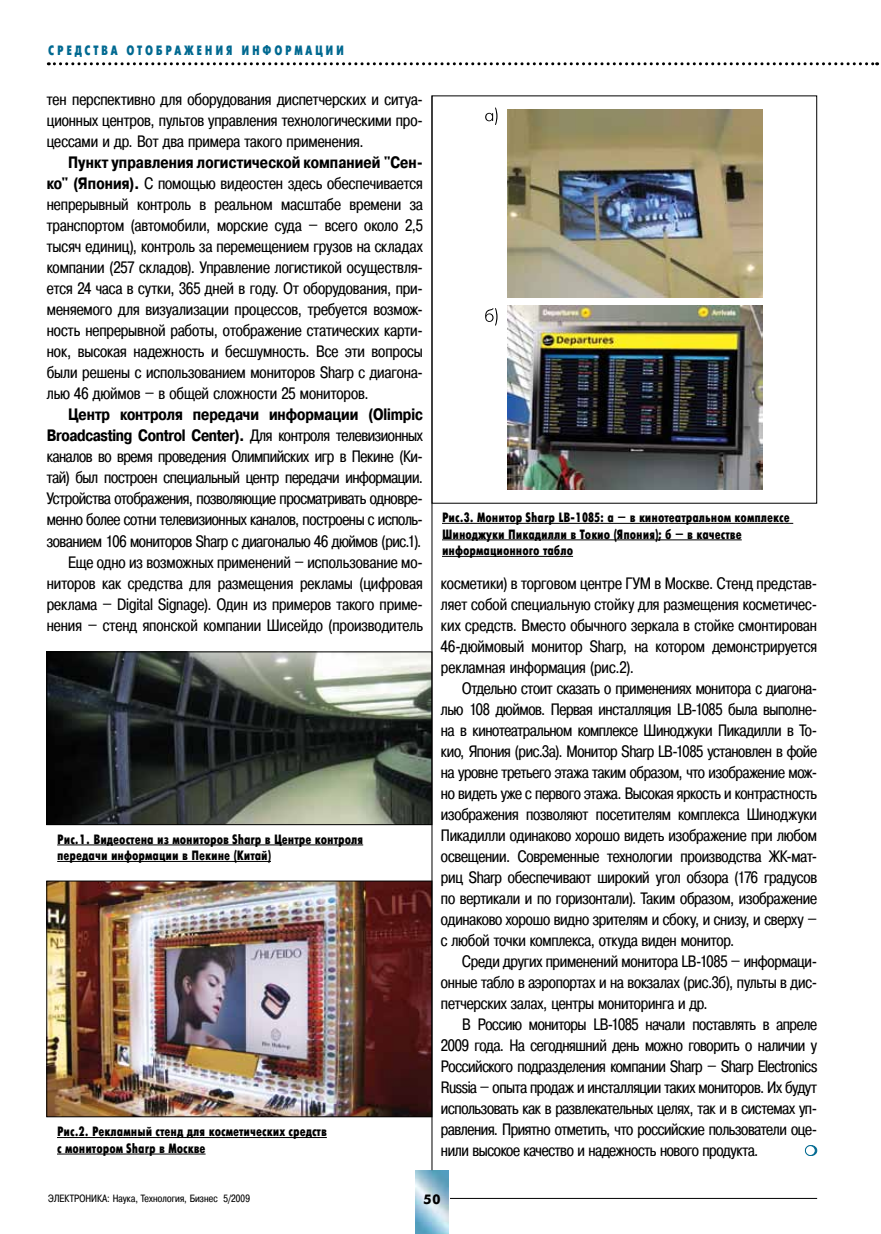
<style>
.page{position:relative;width:881px;height:1234px;background:#fff}
.page>*{position:absolute;margin:0;border:0;box-sizing:border-box;transform-origin:0 0}
.t1{font:16.5px/21px "Pragmatica Cond C";letter-spacing:-.01em;color:#000;text-align:justify}
.t2{font:13.5px/16.5px "Futuris X Cond C";color:#000}
.t3{font:13.5px "Futuris X Cond C";letter-spacing:.2em;color:#006991}
.t4{font:700 13.5px "Futuris C";color:#000}
.t5{font:10.5px "Pragmatica Cond C";letter-spacing:.01em;color:#000}
.s1{font-weight:700}
</style>
<div class="page">
<hr style="left:442px;top:523px;width:351px;height:1px;background:#000">
<hr style="left:442px;top:539px;width:299px;height:1px;background:#000">
<hr style="left:442px;top:556px;width:131px;height:1px;background:#000">
<img style="left:507px;top:305px;width:255px;height:184px">
<svg style="left:485px;top:107px;width:12px;height:18px"></svg>
<svg style="left:485px;top:308px;width:12px;height:17px"></svg>
<img style="left:507px;top:109px;width:254px;height:189px">
<img style="left:48px;top:653px;width:382px;height:169px">
<div style="left:46px;top:651px;width:386px;height:173px;border:1px solid #000"></div>
<hr style="left:57px;top:844px;width:306px;height:1px;background:#000">
<hr style="left:57px;top:860px;width:214px;height:1px;background:#000">
<img style="left:48px;top:882px;width:382px;height:232px">
<div style="left:46px;top:880px;width:386px;height:236px;border:1px solid #000"></div>
<hr style="left:57px;top:1136px;width:270px;height:1px;background:#000">
<hr style="left:57px;top:1153px;width:148px;height:1px;background:#000">
<div style="left:805px;top:1145px;width:11px;height:10px;background:#5a9eb7;border-radius:50%"></div>
<div style="left:804px;top:1144px;width:12px;height:11px;border:1px solid #006991;border-radius:50%"></div>
<svg style="left:805px;top:1145px;width:10px;height:10px"></svg>
<div style="left:804px;top:1144px;width:11px;height:11px;border:1px solid #006991;border-radius:50%"></div>
<hr style="left:432px;top:1197px;width:384px;height:1px;background:#000">
<img style="left:415px;top:1169px;width:34px;height:64px">
<hr style="left:431px;top:96px;width:1px;height:1073px;background:#000">
<svg style="left:48px;top:62px;width:829px;height:3px"></svg>
<p class="t3" style="left:48px;top:43px;width:10px">СРЕДС</p>
<p class="t3" style="left:93px;top:43px;width:17px">ТВА</p>
<p class="t3" style="left:126px;top:43px;width:29px">ОТОБРА</p>
<p class="t3" style="left:184px;top:43px;width:22px">ЖЕНИЯ</p>
<p class="t3" style="left:241px;top:43px;width:94px">ИН ФОР МАЦИИ</p>
<p class="t1" style="left:47px;top:89px;width:377px">тен перспективно для оборудования диспетчерских и ситуа&shy;ционных центров, пультов управления технологическими про&shy;цессами и др. Вот два примера такого применения.</p>
<p class="t1" style="left:47px;top:152px;width:377px;text-indent:21px"><span class="s1">Пункт управления логистической компанией "Сен&shy;ко" (Япония).</span> С помощью видеостен здесь обеспечивается непрерывный контроль в реальном масштабе времени за транспортом (автомобили, морские суда – всего около 2,5 тысяч единиц), контроль за перемещением грузов на складах компании (257 складов). Управление логистикой осуществля&shy;ется 24 часа в сутки, 365 дней в году. От оборудования, при&shy;меняемого для визуализации процессов, требуется возмож&shy;ность непрерывной работы, отображение статических карти&shy;нок, высокая надежность и бесшумность. Все эти вопросы были решены с использованием мониторов Sharp с диагона&shy;лью 46 дюймов – в общей сложности 25 мониторов.</p>
<p class="t1" style="left:47px;top:404px;width:377px;text-align:right"><span class="s1">Центр контроля передачи информации (Olimpic Broadcasting Control Center).</span> Для контроля телевизионных каналов во время проведения Олимпийских игр в Пекине (Ки&shy;тай) был построен специальный центр передачи информации.<br>Устройства отображения, позволяющие просматривать одновре&shy;менно более сотни телевизионных каналов, построены с исполь&shy;зованием 106 мониторов Sharp с диагональю 46 дюймов (рис.1).<br>Еще одно из возможных применений – использование мо&shy;ниторов как средства для размещения рекламы (цифровая реклама – Digital Signage). Один из примеров такого приме&shy;нения – стенд японской компании Шисейдо (производитель</p>
<p class="t2" style="left:442px;top:509px;width:349px">Рис.3. Монитор Sharp LB-1085: а – в кинотеатральном комплексе<br>Шиноджуки Пикадилли в Токио (Япония); б – в качестве информационного табло</p>
<p class="t1" style="left:441px;top:572px;width:377px">косметики) в торговом центре ГУМ в Москве. Стенд представ&shy;ляет собой специальную стойку для размещения косметичес&shy;ких средств. Вместо обычного зеркала в стойке смонтирован 46-дюймовый монитор Sharp, на котором демонстрируется рекламная информация (рис.2).</p>
<p class="t1" style="left:441px;top:677px;width:377px;text-indent:21px">Отдельно стоит сказать о применениях монитора с диагона&shy;лью 108 дюймов. Первая инсталляция LB-1085 была выполне&shy;на в кинотеатральном комплексе Шиноджуки Пикадилли в То&shy;кио, Япония (рис.3а). Монитор Sharp LB-1085 установлен в фойе на уровне третьего этажа таким образом, что изображение мож&shy;но видеть уже с первого этажа. Высокая яркость и контрастность изображения позволяют посетителям комплекса Шиноджуки Пикадилли одинаково хорошо видеть изображение при любом освещении. Современные технологии производства ЖК-мат&shy;риц Sharp обеспечивают широкий угол обзора (176 градусов по вертикали и по горизонтали). Таким образом, изображение одинаково хорошо видно зрителям и сбоку, и снизу, и сверху – с любой точки комплекса, откуда виден монитор.</p>
<p class="t1" style="left:441px;top:950px;width:377px;text-indent:21px">Среди других применений монитора LB-1085 – информаци&shy;онные табло в аэропортах и на вокзалах (рис.3б), пульты в дис&shy;петчерских залах, центры мониторинга и др.</p>
<p class="t1" style="left:441px;top:1013px;width:377px;text-indent:21px">В Россию мониторы LB-1085 начали поставлять в апреле 2009 года. На сегодняшний день можно говорить о наличии у Российского подразделения компании Sharp – Sharp Electronics Russia – опыта продаж и инсталляции таких мониторов. Их будут использовать как в развлекательных целях, так и в системах уп&shy;равления. Приятно отметить, что российские пользователи оце&shy;нили высокое качество и надежность нового продукта.</p>
<p class="t2" style="left:57px;top:830px;width:307px">Рис.1. Видеостена из мониторов Sharp в Центре контроля передачи информации в Пекине (Китай)</p>
<p class="t2" style="left:57px;top:1123px;width:271px">Рис.2. Рекламный стенд для косметических средств с монитором Sharp в Москве</p>
<p class="t5" style="left:48px;top:1192px;width:203px">ЭЛЕКТРОНИКА: Наука, Технология, Бизнес 5/2009</p>
<p class="t4" style="left:423px;top:1191px;width:18px">50</p>
</div>
